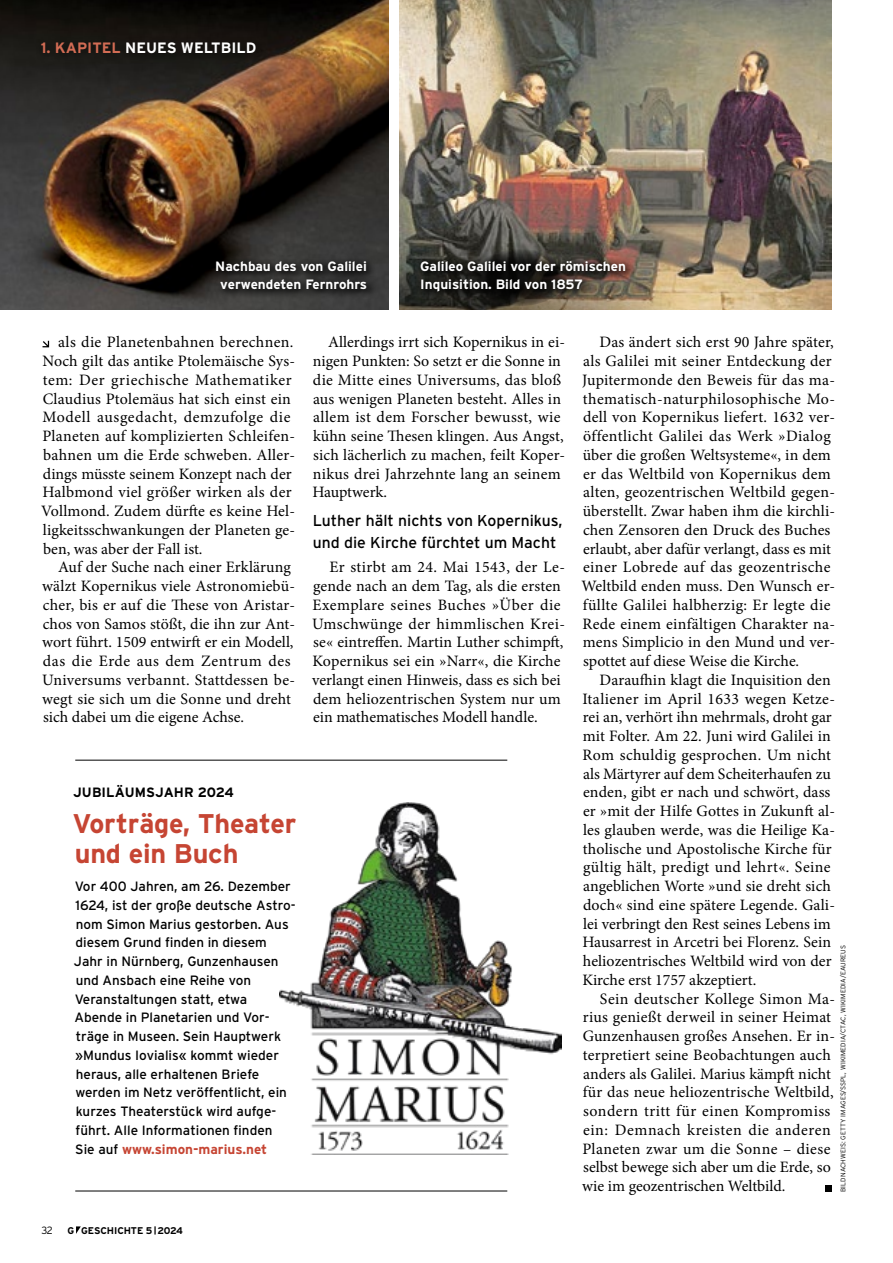
<style>
.page{position:relative;width:893px;height:1263px;background:#fff}
.page>*{position:absolute;margin:0;border:0;box-sizing:border-box;transform-origin:0 0}
.t1{font:700 27px/30px "Interstate";letter-spacing:-.005em;color:#c64533}
.t2{font:15.9px/18.8px "Minion Pro";letter-spacing:.01em;color:#000}
.t3{font:15.75px/21.3px "Interstate";color:#000}
.t4{font:700 15px "Interstate";color:#fff}
.t5{font:13.5px/18.8px "Interstate";color:#000}
.t6{font:700 13.5px/18px "Interstate";color:#fff;text-align:center}
.t7{font:700 13.5px "Interstate";letter-spacing:.005em;color:#000}
.t8{font:300 10.5px "Interstate";color:#000}
.t9{font:700 9.75px "Interstate";letter-spacing:-.01em;color:#000}
.t10{font:300 6.75px "Interstate";letter-spacing:.01em;color:#000}
.s1{color:#d26c54}
.s2{font-weight:700;color:#c64533}
.s3{font-size:8.25px}
</style>
<div class="page">
<img style="left:0;top:0;width:389px;height:310px">
<img style="left:399px;top:0;width:432px;height:310px">
<svg style="left:399px;top:239px;width:278px;height:71px;background:#6d6352"></svg>
<svg style="left:473px;top:249px;width:94px;height:57px"></svg>
<svg style="left:825px;top:1185px;width:6px;height:6px"></svg>
<svg style="left:43px;top:341px;width:6px;height:6px"></svg>
<hr style="left:75px;top:760px;width:432px;height:1px;background:#000">
<hr style="left:75px;top:1191px;width:432px;height:1px;background:#000">
<div style="left:209px;top:254px;width:168px;height:46px;background:#000;opacity:.8"></div>
<div style="left:414px;top:254px;width:222px;height:48px;background:#000;opacity:.8"></div>
<img style="left:279px;top:803px;width:282px;height:352px">
<div style="left:35px;top:36px;width:231px;height:28px;background:#181512"></div>
<svg style="left:76px;top:1226px;width:5px;height:8px"></svg>
<p class="t4" style="left:41px;top:39px;width:217px"><span class="s1">1. KAPITEL</span> NEUES WELTBILD</p>
<p class="t6" style="left:215px;top:257px;width:153px">Nachbau des von Galilei verwendeten Fernrohrs</p>
<p class="t6" style="left:420px;top:257px;width:207px;text-align:left">Galileo Galilei vor der römischen<br>Inquisition. Bild von 1857</p>
<p class="t2" style="left:41px;top:333px;width:255px;text-indent:17px">als die Planetenbahnen berechnen.<br>Noch gilt das antike Ptolemäische Sys&shy;tem: Der griechische Mathematiker Claudius Ptolemäus hat sich einst ein Modell ausgedacht, demzufolge die Planeten auf komplizierten Schleifen&shy;bahnen um die Erde schweben. Aller&shy;dings müsste seinem Konzept nach der Halbmond viel größer wirken als der Vollmond. Zudem dürfte es keine Hel&shy;ligkeitsschwankungen der Planeten ge&shy;ben, was aber der Fall ist.</p>
<p class="t2" style="left:42px;top:558px;width:254px;text-indent:16px">Auf der Suche nach einer Erklärung wälzt Kopernikus viele Astronomiebü&shy;cher, bis er auf die These von Aristar&shy;chos von Samos stößt, die ihn zur Ant&shy;wort führt. 1509 entwirft er ein Modell, das die Erde aus dem Zentrum des Universums verbannt. Stattdessen be&shy;wegt sie sich um die Sonne und dreht sich dabei um die eigene Achse.</p>
<p class="t2" style="left:312px;top:333px;width:254px;text-indent:16px">Allerdings irrt sich Kopernikus in ei&shy;nigen Punkten: So setzt er die Sonne in die Mitte eines Universums, das bloß aus wenigen Planeten besteht. Alles in allem ist dem Forscher bewusst, wie kühn seine Thesen klingen. Aus Angst, sich lächerlich zu machen, feilt Koper&shy;nikus drei Jahrzehnte lang an seinem Hauptwerk.</p>
<p class="t3" style="left:313px;top:510px;width:251px">Luther hält nichts von Kopernikus, und die Kirche fürchtet um Macht</p>
<p class="t2" style="left:312px;top:558px;width:254px;text-indent:17px">Er stirbt am 24. Mai 1543, der Le&shy;gende nach an dem Tag, als die ersten Exemplare seines Buches »Über die Umschwünge der himmlischen Krei&shy;se« eintreffen. Martin Luther schimpft, Kopernikus sei ein »Narr«, die Kirche verlangt einen Hinweis, dass es sich bei dem heliozentrischen System nur um ein mathematisches Modell handle.</p>
<p class="t7" style="left:73px;top:784px;width:162px">JUBILÄUMSJAHR 2024</p>
<h1 class="t1" style="left:72px;top:808px;width:225px">Vorträge, Theater und ein Buch</h1>
<p class="t5" style="left:74px;top:877px;width:223px">Vor 400 Jahren, am 26. Dezember<br>1624, ist der große deutsche Astro&shy;nom Simon Marius gestorben. Aus diesem Grund finden in diesem<br>Jahr in Nürnberg, Gunzenhausen und Ansbach eine Reihe von<br>Veranstaltungen statt, etwa<br>Abende in Planetarien und Vor&shy;träge in Museen. Sein Hauptwerk »Mundus Iovialis« kommt wieder heraus, alle erhaltenen Briefe werden im Netz veröffentlicht, ein kurzes Theaterstück wird aufge&shy;führt. Alle Informationen finden<br>Sie auf <span class="s2">www.simon-marius.net</span></p>
<p class="t8" style="left:41px;top:1223px;width:13px">32</p>
<p class="t9" style="left:68px;top:1224px;width:117px">G GESCHICHTE 5 <span class="s3">|</span>2024</p>
<p class="t2" style="left:582px;top:333px;width:255px;text-indent:18px">Das ändert sich erst 90 Jahre später, als Galilei mit seiner Entdeckung der Jupitermonde den Beweis für das ma&shy;thematisch-naturphilosophische Mo&shy;dell von Kopernikus liefert. 1632 ver&shy;öffentlicht Galilei das Werk »Dialog über die großen Weltsysteme«, in dem er das Weltbild von Kopernikus dem alten, geozentrischen Weltbild gegen&shy;überstellt. Zwar haben ihm die kirchli&shy;chen Zensoren den Druck des Buches erlaubt, aber dafür verlangt, dass es mit einer Lobrede auf das geozentrische Weltbild enden muss. Den Wunsch er&shy;füllte Galilei halbherzig: Er legte die Rede einem einfältigen Charakter na&shy;mens Simplicio in den Mund und ver&shy;spottet auf diese Weise die Kirche.</p>
<p class="t2" style="left:582px;top:670px;width:254px;text-indent:17px">Daraufhin klagt die Inquisition den Italiener im April 1633 wegen Ketze&shy;rei an, verhört ihn mehrmals, droht gar mit Folter. Am 22. Juni wird Galilei in Rom schuldig gesprochen. Um nicht als Märtyrer auf dem Scheiterhaufen zu enden, gibt er nach und schwört, dass er »mit der Hilfe Gottes in Zukunft al&shy;les glauben werde, was die Heilige Ka&shy;tholische und Apostolische Kirche für gültig hält, predigt und lehrt«. Seine angeblichen Worte »und sie dreht sich doch« sind eine spätere Legende. Gali&shy;lei verbringt den Rest seines Lebens im Hausarrest in Arcetri bei Florenz. Sein heliozentrisches Weltbild wird von der Kirche erst 1757 akzeptiert.</p>
<p class="t2" style="left:582px;top:989px;width:254px;text-indent:18px">Sein deutscher Kollege Simon Ma&shy;rius genießt derweil in seiner Heimat Gunzenhausen großes Ansehen. Er in&shy;terpretiert seine Beobachtungen auch anders als Galilei. Marius kämpft nicht für das neue heliozentrische Weltbild, sondern tritt für einen Kompromiss ein: Demnach kreisten die anderen Planeten zwar um die Sonne – diese selbst bewege sich aber um die Erde, so wie im geozentrischen Weltbild.</p>
<p class="t10" style="left:839px;top:1192px;width:248px;rotate:-90deg">BILDNACHWEIS: GETTY IMAGES/SSPL, WIKIMEDIA/CTAC, WIKIMEDIA/EAUREUS</p>
</div>
